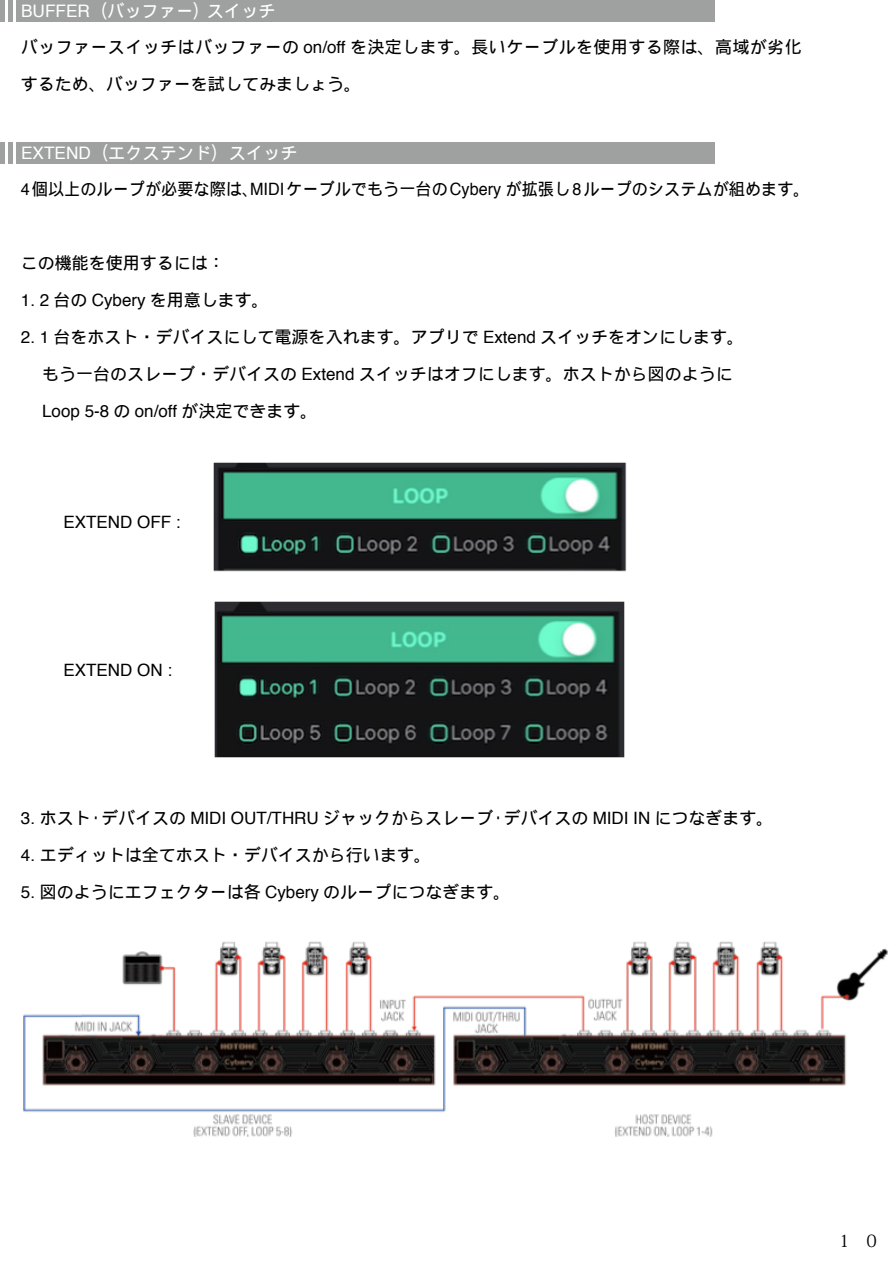
<style>
.page{position:relative;width:893px;height:1263px;background:#fff}
.page>*{position:absolute;margin:0;border:0;box-sizing:border-box;transform-origin:0 0}
.t1{font:17.25px "DF Gothic P W5 90 pv RKSJ H";color:#fff}
.t2{font:16.95px/37px "DF Gothic P W5 90 pv RKSJ H";color:#000;text-align:center}
.t3{font:16.95px/37px "DF Gothic P W5 90 pv RKSJ H";letter-spacing:.025em;color:#000}
.t4{font:16.95px "Helvetica";color:#000}
.t5{font:16.95px "DF Gothic P W5 90 pv RKSJ H";color:#000;scale:.95 1}
.t6{font:16.95px "Koz Min Pr 6 N";color:#000}
.s1{font-family:"Helvetica"}
.s2{font-family:"DF Gothic P W5 90 pv RKSJ H"}
</style>
<div class="page">
<div style="left:16px;top:0;width:699px;height:22px;background:#9fa0a0"></div>
<hr style="left:8px;top:0;width:4px;height:22px;background:#9fa0a0">
<hr style="left:0;top:0;width:4px;height:22px;background:#9fa0a0">
<div style="left:16px;top:142px;width:699px;height:21px;background:#9fa0a0"></div>
<hr style="left:8px;top:142px;width:4px;height:21px;background:#9fa0a0">
<hr style="left:0;top:142px;width:4px;height:21px;background:#9fa0a0">
<img style="left:213px;top:463px;width:413px;height:109px">
<img style="left:215px;top:602px;width:410px;height:156px">
<img style="left:23px;top:941px;width:865px;height:196px">
<p class="t1" style="left:21px;top:2px;width:256px"><span class="s1">BUFFER</span>（バッファー）スイッチ</p>
<p class="t3" style="left:21px;top:29px;width:782px">バッファースイッチはバッファーの <span class="s1">on/off</span> を決定します。長いケーブルを使用する際は、高域が劣化するため、バッファーを試してみましょう。</p>
<p class="t1" style="left:21px;top:144px;width:278px"><span class="s1">EXTEND</span>（エクステンド）スイッチ</p>
<p class="t5" style="left:21px;top:180px;width:832px"><span class="s1">4</span>個以上のループが必要な際は、<span class="s1">MIDI</span>ケーブルでもう一台の<span class="s1">Cybery</span> が拡張し<span class="s1">8</span>ループのシステムが組めます。</p>
<p class="t2" style="left:21px;top:244px;width:206px">この機能を使用するには：</p>
<p class="t4" style="left:21px;top:287px;width:250px">1. 2 <span class="s2">台の</span> Cybery <span class="s2">を用意します。</span></p>
<p class="t2" style="left:21px;top:318px;width:725px"><span class="s1">2. 1</span> 台をホスト・デバイスにして電源を入れます。アプリで <span class="s1">Extend</span> スイッチをオンにします。もう一台のスレーブ・デバイスの <span class="s1">Extend</span> スイッチはオフにします。ホストから図のように</p>
<p class="t4" style="left:42px;top:398px;width:277px">Loop 5-8 <span class="s2">の</span> on/off <span class="s2">が決定できます。</span></p>
<p class="t4" style="left:63px;top:509px;width:119px">EXTEND OFF :</p>
<p class="t4" style="left:63px;top:657px;width:110px">EXTEND ON :</p>
<p class="t2" style="left:21px;top:799px;width:754px"><span class="s1">3.</span> ホスト・デバイスの <span class="s1">MIDI OUT/THRU</span> ジャックからスレーブ・デバイスの <span class="s1">MIDI IN</span> につなぎます。</p>
<p class="t2" style="left:21px;top:836px;width:412px"><span class="s1">4.</span> エディットは全てホスト・デバイスから行います。</p>
<p class="t2" style="left:21px;top:873px;width:491px"><span class="s1">5.</span> 図のようにエフェクターは各 <span class="s1">Cybery</span> のループにつなぎます。</p>
<p class="t6" style="left:839px;top:1232px;width:39px">1 0</p>
</div>
